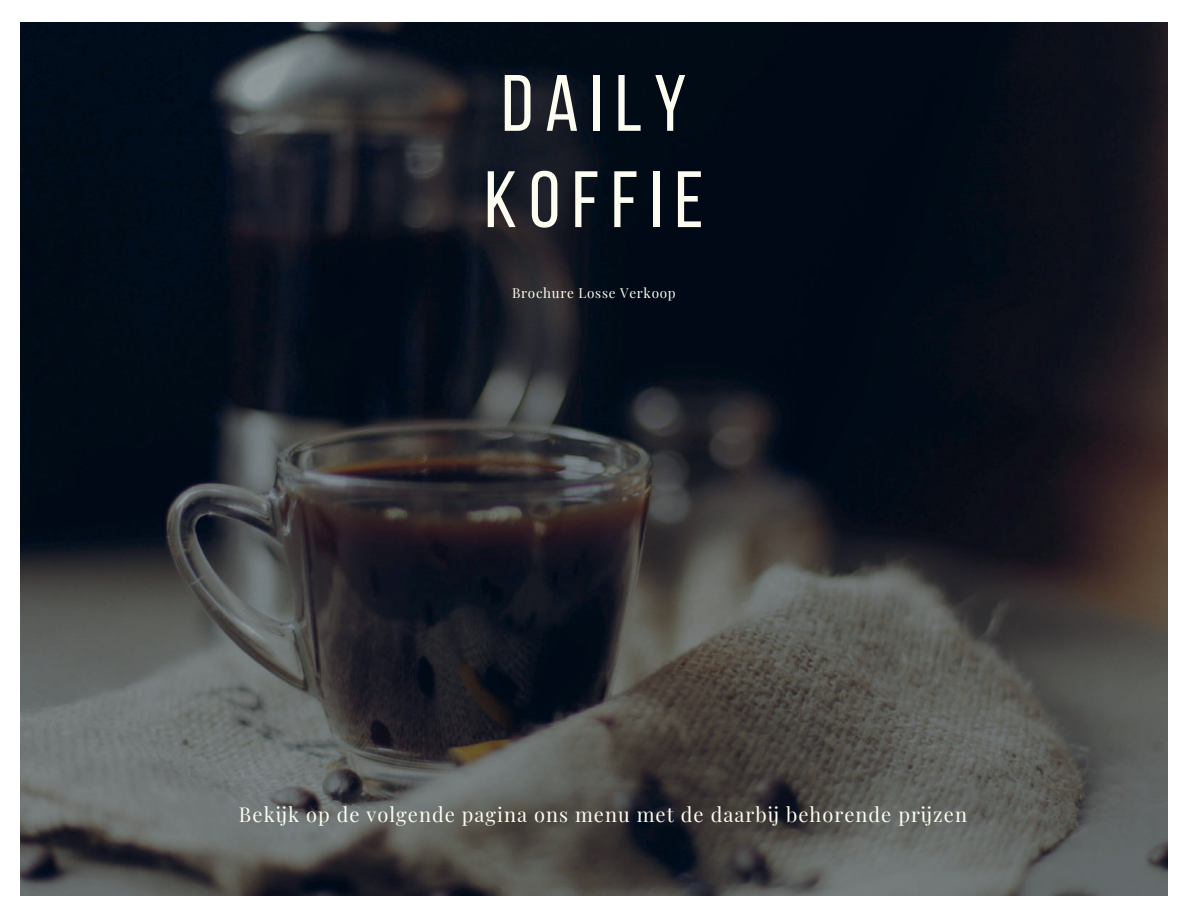
<style>
.page{position:relative;width:1188px;height:918px;background:#fff}
.page>*{position:absolute;margin:0;border:0;box-sizing:border-box;transform-origin:0 0}
.t1{font:79.65px/96.3px "Bebas Neue";letter-spacing:.15em;color:#fcfdf0}
.t2{font:20.1px "Playfair Display";letter-spacing:.05em;color:#fcfdf0}
.t3{font:13.5px "Playfair Display";letter-spacing:.05em;color:#fcfdf0}
</style>
<div class="page">
<img style="left:20px;top:22px;width:1148px;height:873px">
<h1 class="t1" style="left:485px;top:54px;width:220px">DAILY<br>KOFFIE</h1>
<p class="t3" style="left:512px;top:282px;width:165px">Brochure Losse Verkoop</p>
<p class="t2" style="left:239px;top:798px;width:730px">Bekĳk op de volgende pagina ons menu met de daarbĳ behorende prĳzen</p>
</div>
